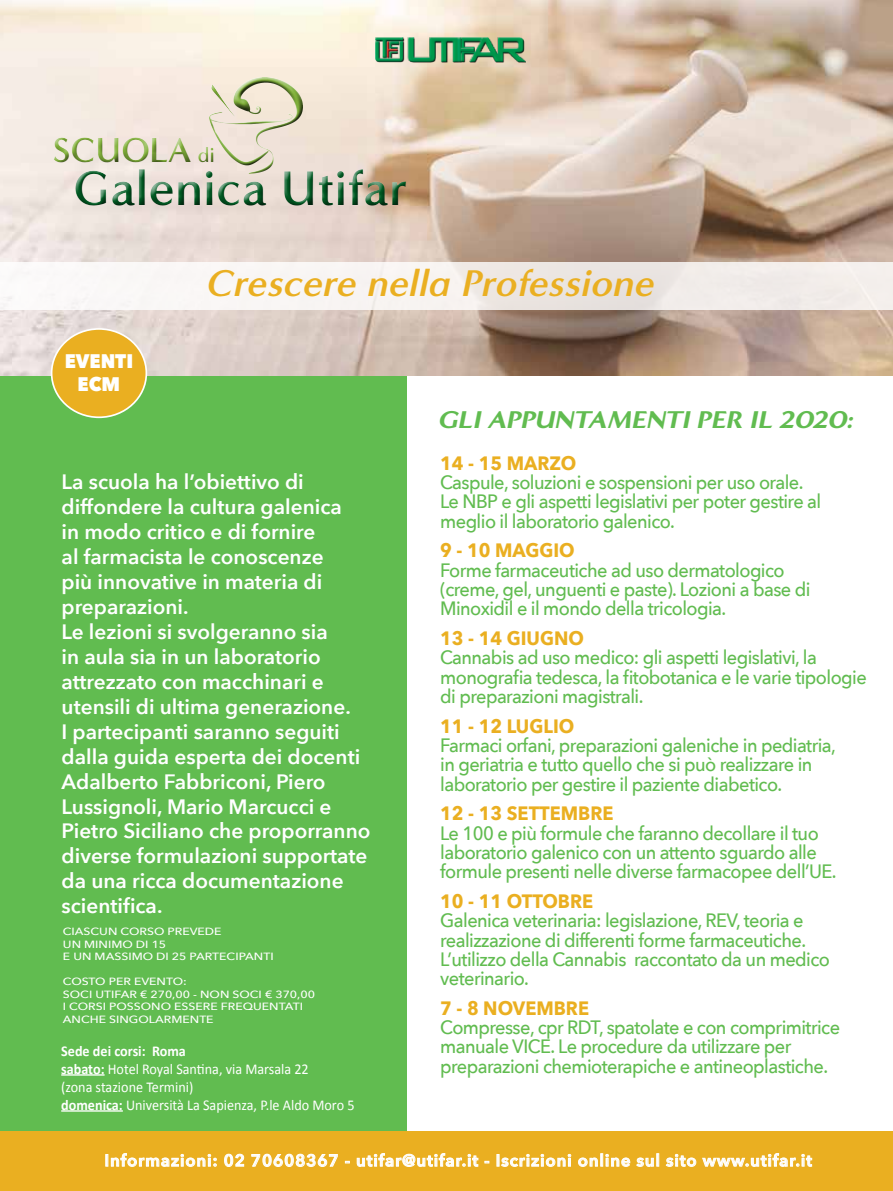
<style>
.page{position:relative;width:893px;height:1191px;background:#fff}
.page>*{position:absolute;margin:0;border:0;box-sizing:border-box;transform-origin:0 0}
.t1{font:700 49.95px "Minerva Modern";color:#005b23}
.t2{font:italic 700 38.1px "Minerva Modern";color:#eaaf21}
.t3{font:700 35.7px "Minerva Modern";letter-spacing:-.01em;color:#82b13b}
.t4{font:italic 900 24.9px "Minerva Modern";color:#61bc50}
.t5{font:700 21.15px "Minerva Modern";color:#82b13b}
.t6{font:600 20.85px/24.9px "Avenir Next";color:#fff}
.t7{font:800 19.65px/23.5px "Avenir Next";color:#fff;text-align:center;scale:.94 1}
.t8{font:500 19.35px/19.4px "Avenir Next";letter-spacing:-.03em;color:#61bc50;scale:.94 1}
.t9{font:700 19.35px "Avenir Next";color:#eaaf21;scale:.94 1}
.t10{font:600 16.5px "Avenir Next";letter-spacing:.06em;color:#fff}
.t11{font:15px/18px "Calibri";color:#fff;scale:.94 1}
.t12{font:500 10.5px/12.6px "Avenir Next";color:#fff;scale:1.17 1}
.s1{font-weight:700}
</style>
<div class="page">
<div style="left:0;top:316px;width:407px;height:820px;background:#61bc50"></div>
<img style="left:0;top:0;width:892px;height:375px">
<div style="left:0;top:1131px;width:893px;height:60px;background:#eaaf21"></div>
<div style="left:376px;top:38px;width:150px;height:25px;background:#000;opacity:.95"></div>
<img style="left:376px;top:38px;width:149px;height:24px">
<hr style="left:61px;top:1074px;width:44px;height:1px;background:#fff">
<hr style="left:61px;top:1110px;width:62px;height:1px;background:#fff">
<svg style="left:105px;top:1153px;width:112px;height:14px"></svg>
<svg style="left:224px;top:1153px;width:20px;height:14px"></svg>
<svg style="left:251px;top:1153px;width:87px;height:14px"></svg>
<svg style="left:357px;top:1153px;width:122px;height:14px"></svg>
<svg style="left:497px;top:1153px;width:75px;height:14px"></svg>
<svg style="left:578px;top:1153px;width:52px;height:14px"></svg>
<svg style="left:636px;top:1153px;width:23px;height:14px"></svg>
<svg style="left:665px;top:1153px;width:147px;height:14px"></svg>
<div style="left:46px;top:128px;width:367px;height:77px;background:#f3e5dc"></div>
<div style="left:47px;top:132px;width:367px;height:82px;background:#000;opacity:.62"></div>
<div style="left:209px;top:77px;width:95px;height:99px;background:#fff;opacity:.75"></div>
<div style="left:209px;top:80px;width:96px;height:96px;background:#000;opacity:.75"></div>
<div style="left:52px;top:329px;width:94px;height:88px;background:#eaaf21;border-radius:50%"></div>
<div style="left:51px;top:328px;width:96px;height:90px;border:2px solid #fff;border-radius:50%"></div>
<div style="left:0;top:263px;width:893px;height:47px;background:linear-gradient(to right,#fbf9f9,#ece6e2)"></div>
<h3 class="t3" style="left:52px;top:129px;width:141px">SCUOLA</h3>
<h1 class="t1" style="left:74px;top:158px;width:336px">Galenica Utifar</h1>
<p class="t5" style="left:197px;top:142px;width:19px">di</p>
<p class="t7" style="left:65px;top:349px;width:74px">EVENTI<br>ECM</p>
<h2 class="t2" style="left:207px;top:261px;width:449px">Crescere nella Professione</h2>
<p class="t6" style="left:62px;top:469px;width:310px">La scuola ha l’obiettivo di diffondere la cultura galenica<br>in modo critico e di fornire<br>al farmacista le conoscenze<br>più innovative in materia di preparazioni.<br>Le lezioni si svolgeranno sia<br>in aula sia in un laboratorio attrezzato con macchinari e utensili di ultima generazione.<br>I partecipanti saranno seguiti dalla guida esperta dei docenti<br>Adalberto Fabbriconi, Piero<br>Lussignoli, Mario Marcucci e<br>Pietro Siciliano che proporranno diverse formulazioni supportate da una ricca documentazione scientifica.</p>
<p class="t12" style="left:63px;top:924px;width:182px">CIASCUN CORSO PREVEDE<br>UN MINIMO DI 15<br>E UN MASSIMO DI 25 PARTECIPANTI</p>
<p class="t12" style="left:63px;top:975px;width:217px">COSTO PER EVENTO:<br>SOCI UTIFAR € 270,00 - NON SOCI € 370,00<br>I CORSI POSSONO ESSERE FREQUENTATI<br>ANCHE SINGOLARMENTE</p>
<p class="t11" style="left:61px;top:1041px;width:313px"><span class="s1">Sede dei corsi: Roma<br>sabato:</span> Hotel Royal Santina, via Marsala 22<br>(zona stazione Termini)<br><span class="s1">domenica:</span> Università La Sapienza, P.le Aldo Moro 5</p>
<p class="t4" style="left:439px;top:405px;width:416px">GLI APPUNTAMENTI PER IL 2020:</p>
<p class="t9" style="left:440px;top:446px;width:146px">14 - 15 MARZO</p>
<p class="t8" style="left:440px;top:472px;width:407px">Caspule, soluzioni e sospensioni per uso orale.<br>Le NBP e gli aspetti legislativi per poter gestire al meglio il laboratorio galenico.</p>
<p class="t9" style="left:440px;top:534px;width:145px">9 - 10 MAGGIO</p>
<p class="t8" style="left:440px;top:559px;width:395px">Forme farmaceutiche ad uso dermatologico (creme, gel, unguenti e paste). Lozioni a base di<br>Minoxidil e il mondo della tricologia.</p>
<p class="t9" style="left:440px;top:621px;width:154px">13 - 14 GIUGNO</p>
<p class="t8" style="left:440px;top:647px;width:455px">Cannabis ad uso medico: gli aspetti legislativi, la monografia tedesca, la fitobotanica e le varie tipologie di preparazioni magistrali.</p>
<p class="t9" style="left:440px;top:709px;width:144px">11 - 12 LUGLIO</p>
<p class="t8" style="left:440px;top:735px;width:423px">Farmaci orfani, preparazioni galeniche in pediatria, in geriatria e tutto quello che si può realizzare in laboratorio per gestire il paziente diabetico.</p>
<p class="t9" style="left:440px;top:796px;width:186px">12 - 13 SETTEMBRE</p>
<p class="t8" style="left:440px;top:822px;width:423px">Le 100 e più formule che faranno decollare il tuo laboratorio galenico con un attento sguardo alle formule presenti nelle diverse farmacopee dell’UE.</p>
<p class="t9" style="left:440px;top:884px;width:164px">10 - 11 OTTOBRE</p>
<p class="t8" style="left:440px;top:910px;width:416px">Galenica veterinaria: legislazione, REV, teoria e realizzazione di differenti forme farmaceutiche.<br>L’utilizzo della Cannabis raccontato da un medico veterinario.</p>
<p class="t9" style="left:440px;top:991px;width:160px">7 - 8 NOVEMBRE</p>
<p class="t8" style="left:440px;top:1017px;width:427px">Compresse, cpr RDT, spatolate e con comprimitrice manuale VICE. Le procedure da utilizzare per preparazioni chemioterapiche e antineoplastiche.</p>
<p class="t10" style="left:105px;top:1146px;width:709px">Informazioni: 02 70608367 - utifar@utifar.it - Iscrizioni online sul sito www.utifar.it</p>
</div>
